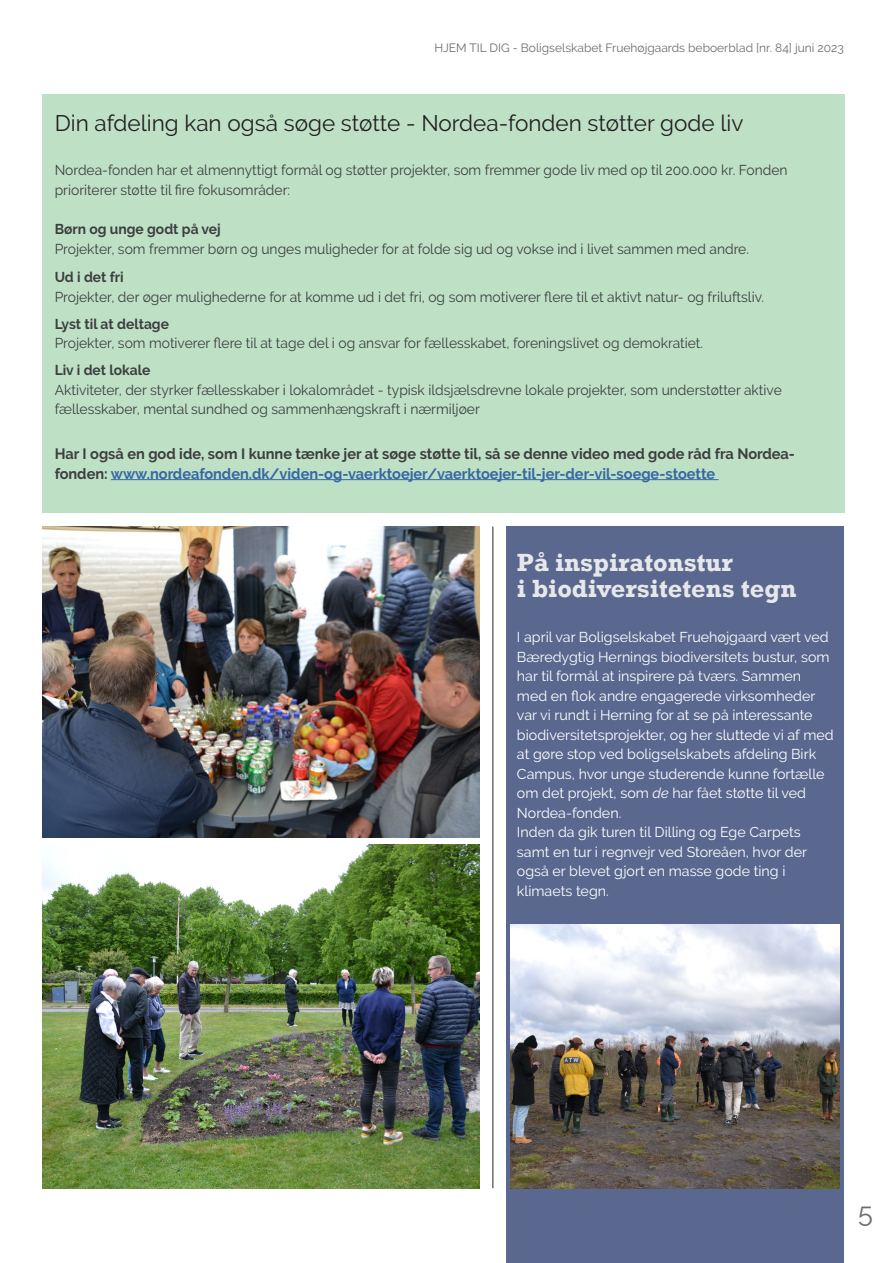
<style>
.page{position:relative;width:893px;height:1263px;background:#fff}
.page>*{position:absolute;margin:0;border:0;box-sizing:border-box;transform-origin:0 0}
.Address{font:27px "Raleway";color:#6c6d70}
.Address-2{font:700 25.5px "Rockwell";color:#e6e7e9}
.Address-3{font:22.5px "Raleway";color:#231f20}
.t1{font:700 15px/19.5px "Raleway";color:#3e3e3f}
.t2{font:14.25px/19.5px "Raleway";color:#3e3e3f}
.t3{font:14.25px/19.5px "Raleway";color:#fff}
.t4{font:700 14.25px "Raleway";color:#3e3e3f}
.Address-4{font:12px "Raleway";color:#6c6d70}
.s1{color:#3667a4}
.s2{font-style:italic}
</style>
<div class="page">
<div style="left:43px;top:95px;width:802px;height:418px;background:#bee1c6"></div>
<hr style="left:111px;top:479px;width:608px;height:1px;background:#3667a4">
<div style="left:506px;top:527px;width:338px;height:736px;background:#5a688f"></div>
<img style="left:511px;top:924px;width:328px;height:264px">
<img style="left:43px;top:527px;width:436px;height:310px">
<img style="left:43px;top:845px;width:436px;height:343px">
<hr style="left:492px;top:527px;width:2px;height:661px;background:#6c6d70">
<p class="Address-4" style="left:434px;top:40px;width:411px">HJEM TIL DIG - Boligselskabet Fruehøjgaards beboerblad [nr. 84] juni 2023</p>
<p class="Address-3" style="left:55px;top:110px;width:690px">Din afdeling kan også søge støtte - Nordea-fonden støtter gode liv</p>
<p class="t2" style="left:55px;top:161px;width:734px">Nordea-fonden har et almennyttigt formål og støtter projekter, som fremmer gode liv med op til 200.000 kr. Fonden prioriterer støtte til fire fokusområder:</p>
<p class="t4" style="left:55px;top:221px;width:168px">Børn og unge godt på vej</p>
<p class="t2" style="left:55px;top:239px;width:696px">Projekter, som fremmer børn og unges muligheder for at folde sig ud og vokse ind i livet sammen med andre.</p>
<p class="t4" style="left:55px;top:269px;width:71px">Ud i det fri</p>
<p class="t2" style="left:55px;top:287px;width:711px">Projekter, der øger mulighederne for at komme ud i det fri, og som motiverer flere til et aktivt natur- og friluftsliv.</p>
<p class="t4" style="left:55px;top:315px;width:116px">Lyst til at deltage</p>
<p class="t2" style="left:55px;top:333px;width:650px">Projekter, som motiverer flere til at tage del i og ansvar for fællesskabet, foreningslivet og demokratiet.</p>
<p class="t4" style="left:55px;top:362px;width:97px">Liv i det lokale</p>
<p class="t2" style="left:55px;top:380px;width:729px">Aktiviteter, der styrker fællesskaber i lokalområdet - typisk ildsjælsdrevne lokale projekter, som understøtter aktive fællesskaber, mental sundhed og sammenhængskraft i nærmiljøer</p>
<p class="t1" style="left:55px;top:444px;width:742px">Har I også en god ide, som I kunne tænke jer at søge støtte til, så se denne video med gode råd fra Nordea&shy;fonden: <span class="s1">www.nordeafonden.dk/viden-og-vaerktoejer/vaerktoejer-til-jer-der-vil-soege-stoette</span></p>
<p class="Address-2" style="left:517px;top:547px;width:217px">På inspiratonstur</p>
<p class="Address-2" style="left:517px;top:573px;width:281px">i biodiversitetens tegn</p>
<p class="t3" style="left:517px;top:627px;width:318px">I april var Boligselskabet Fruehøjgaard vært ved Bæredygtig Hernings biodiversitets bustur, som har til formål at inspirere på tværs. Sammen med en flok andre engagerede virksomheder var vi rundt i Herning for at se på interessante biodiversitetsprojekter, og her sluttede vi af med at gøre stop ved boligselskabets afdeling Birk Campus, hvor unge studerende kunne fortælle om det projekt, som <span class="s2">de</span> har fået støtte til ved Nordea-fonden.</p>
<p class="t3" style="left:517px;top:822px;width:292px">Inden da gik turen til Dilling og Ege Carpets samt en tur i regnvejr ved Storeåen, hvor der også er blevet gjort en masse gode ting i klimaets tegn.</p>
<p class="Address" style="left:858px;top:1196px;width:16px">5</p>
</div>
